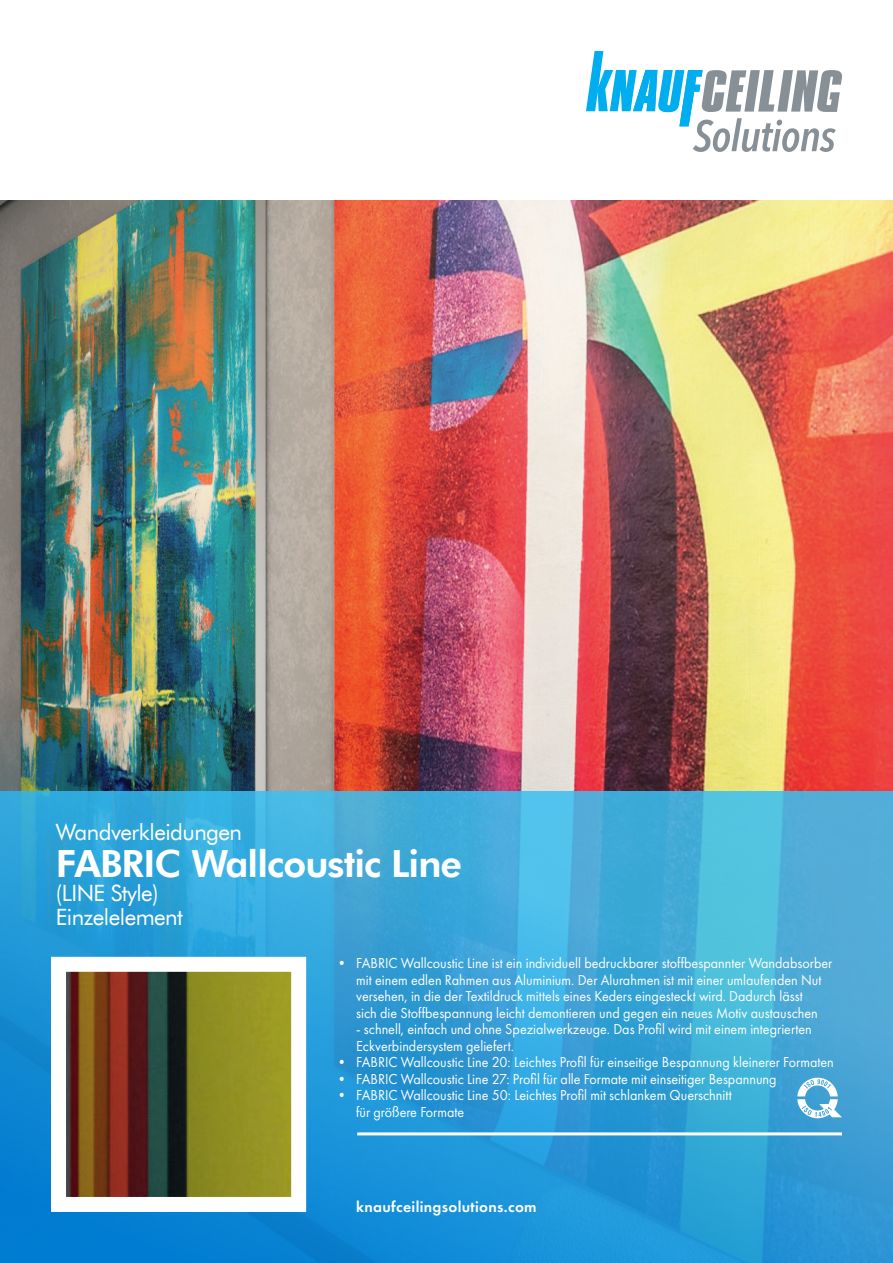
<style>
.page{position:relative;width:893px;height:1263px;background:#fff}
.page>*{position:absolute;margin:0;border:0;box-sizing:border-box;transform-origin:0 0}
.t1{font:800 37.5px "Futura TL";letter-spacing:-.025em;color:#fff}
.t2{font:22.5px/24px "Futura TL";letter-spacing:-.025em;color:#fff}
.t3{font:600 15.75px "Futura PT";letter-spacing:.02em;color:#fff}
.t4{font:15px/16.5px "Futura PT";color:#fff;scale:.94 1}
</style>
<div class="page">
<img style="left:0;top:200px;width:893px;height:1063px">
<img style="left:67px;top:973px;width:223px;height:223px">
<hr style="left:357px;top:1132px;width:485px;height:3px;background:#fff">
<svg style="left:797px;top:1078px;width:45px;height:40px"></svg>
<svg style="left:586px;top:51px;width:256px;height:101px"></svg>
<h2 class="t2" style="left:56px;top:819px;width:188px">Wandverkleidungen</h2>
<h1 class="t1" style="left:56px;top:838px;width:408px">FABRIC Wallcoustic Line</h1>
<h2 class="t2" style="left:56px;top:880px;width:129px">(LINE Style)<br>Einzelelement</h2>
<p class="t4" style="left:356px;top:955px;width:508px;text-indent:-21px">• FABRIC Wallcoustic Line ist ein individuell bedruckbarer stoffbespannter Wandabsorber mit einem edlen Rahmen aus Aluminium. Der Alurahmen ist mit einer umlaufenden Nut versehen, in die der Textildruck mittels eines Keders eingesteckt wird. Dadurch lässt<br>sich die Stoffbespannung leicht demontieren und gegen ein neues Motiv austauschen</p>
<p class="t4" style="left:356px;top:1021px;width:486px">- schnell, einfach und ohne Spezialwerkzeuge. Das Profil wird mit einem integrierten<br>Eckverbindersystem geliefert.</p>
<p class="t4" style="left:335px;top:1054px;width:532px">• FABRIC Wallcoustic Line 20: Leichtes Profil für einseitige Bespannung kleinerer Formaten</p>
<p class="t4" style="left:335px;top:1070px;width:471px">• FABRIC Wallcoustic Line 27: Profil für alle Formate mit einseitiger Bespannung</p>
<p class="t4" style="left:356px;top:1087px;width:401px;text-indent:-21px">• FABRIC Wallcoustic Line 50: Leichtes Profil mit schlankem Querschnitt für größere Formate</p>
<p class="t3" style="left:356px;top:1196px;width:182px">knaufceilingsolutions.com</p>
</div>
